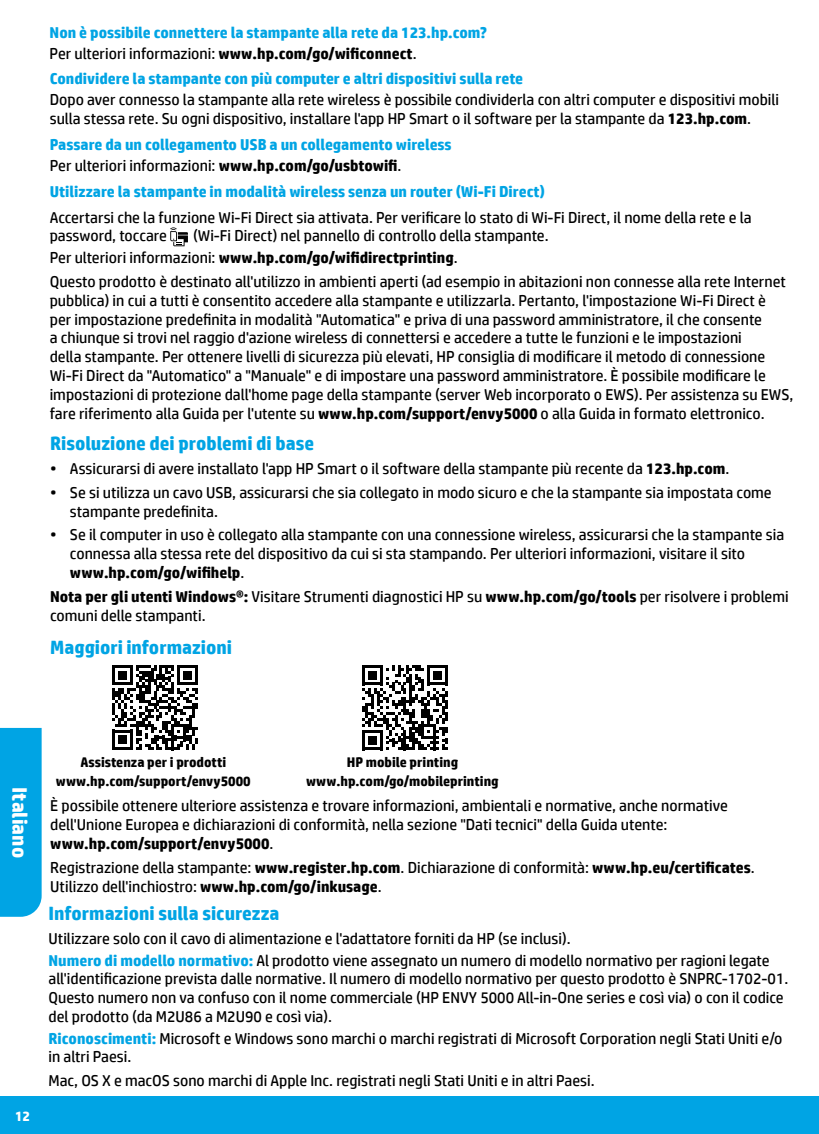
<style>
.page{position:relative;width:819px;height:1134px;background:#fff}
.page>*{position:absolute;margin:0;border:0;box-sizing:border-box;transform-origin:0 0}
.bleed_tab{font:700 21px "HP Simplified";color:#fff}
.section_title{font:700 19.25px "HP Simplified";color:#00a4e4}
.body{font:15.75px/18.9px "HP Simplified";color:#000}
.subsection_title2{font:700 15.75px "HP Simplified";color:#00a4e4}
.subsection_title2-2{font:15.75px/18.9px "HP Simplified";color:#000}
.body-2{font:700 15.75px "HP Simplified";color:#000}
.body-3{font:700 14px "HP Simplified";color:#000}
.t1{font:700 14px "HP Simplified";color:#fff}
.s1{font-weight:700}
.s2{font-weight:400}
.s3{font-weight:700;color:#00a4e4}
</style>
<div class="page">
<div style="left:0;top:1096px;width:819px;height:38px;background:#00a4e4"></div>
<svg style="left:170px;top:227px;width:18px;height:19px"></svg>
<svg style="left:112px;top:665px;width:86px;height:85px"></svg>
<svg style="left:362px;top:665px;width:86px;height:85px"></svg>
<div style="left:0;top:728px;width:42px;height:189px;background:#00a4e4"></div>
<p class="subsection_title2" style="left:50px;top:22px;width:439px">Non è possibile connettere la stampante alla rete da 123.hp.com?</p>
<p class="body" style="left:50px;top:44px;width:369px">Per ulteriori informazioni: <span class="s1">www.hp.com/go/wificonnect</span>.</p>
<p class="subsection_title2" style="left:50px;top:68px;width:475px">Condividere la stampante con più computer e altri dispositivi sulla rete</p>
<p class="body" style="left:50px;top:90px;width:731px">Dopo aver connesso la stampante alla rete wireless è possibile condividerla con altri computer e dispositivi mobili sulla stessa rete. Su ogni dispositivo, installare l'app HP Smart o il software per la stampante da <span class="s1">123.hp.com</span>.</p>
<p class="subsection_title2" style="left:50px;top:135px;width:403px">Passare da un collegamento USB a un collegamento wireless</p>
<p class="body" style="left:50px;top:156px;width:353px">Per ulteriori informazioni: <span class="s1">www.hp.com/go/usbtowifi</span>.</p>
<p class="subsection_title2" style="left:50px;top:181px;width:497px">Utilizzare la stampante in modalità wireless senza un router (Wi-Fi Direct)</p>
<p class="subsection_title2-2" style="left:50px;top:207px;width:704px">Accertarsi che la funzione Wi-Fi Direct sia attivata. Per verificare lo stato di Wi-Fi Direct, il nome della rete e la password, toccare</p>
<p class="subsection_title2-2" style="left:193px;top:226px;width:357px">(Wi-Fi Direct) nel pannello di controllo della stampante.</p>
<p class="body-2" style="left:50px;top:247px;width:410px"><span class="s2">Per ulteriori informazioni:</span> www.hp.com/go/wifidirectprinting<span class="s2">.</span></p>
<p class="body" style="left:50px;top:272px;width:745px">Questo prodotto è destinato all'utilizzo in ambienti aperti (ad esempio in abitazioni non connesse alla rete Internet pubblica) in cui a tutti è consentito accedere alla stampante e utilizzarla. Pertanto, l'impostazione Wi-Fi Direct è<br>per impostazione predefinita in modalità "Automatica" e priva di una password amministratore, il che consente<br>a chiunque si trovi nel raggio d'azione wireless di connettersi e accedere a tutte le funzioni e le impostazioni<br>della stampante. Per ottenere livelli di sicurezza più elevati, HP consiglia di modificare il metodo di connessione Wi-Fi Direct da "Automatico" a "Manuale" e di impostare una password amministratore. È possibile modificare le impostazioni di protezione dall'home page della stampante (server Web incorporato o EWS). Per assistenza su EWS, fare riferimento alla Guida per l'utente su <span class="s1">www.hp.com/support/envy5000</span> o alla Guida in formato elettronico.</p>
<p class="section_title" style="left:50px;top:431px;width:265px">Risoluzione dei problemi di base</p>
<p class="body" style="left:50px;top:459px;width:681px">• Assicurarsi di avere installato l'app HP Smart o il software della stampante più recente da <span class="s1">123.hp.com</span>.</p>
<p class="body" style="left:70px;top:483px;width:703px;text-indent:-20px">• Se si utilizza un cavo USB, assicurarsi che sia collegato in modo sicuro e che la stampante sia impostata come stampante predefinita.</p>
<p class="body" style="left:70px;top:525px;width:716px;text-indent:-20px">• Se il computer in uso è collegato alla stampante con una connessione wireless, assicurarsi che la stampante sia connessa alla stessa rete del dispositivo da cui si sta stampando. Per ulteriori informazioni, visitare il sito <span class="s1">www.hp.com/go/wifihelp</span>.</p>
<p class="body" style="left:50px;top:587px;width:740px"><span class="s1">Nota per gli utenti Windows®:</span> Visitare Strumenti diagnostici HP su <span class="s1">www.hp.com/go/tools</span> per risolvere i problemi comuni delle stampanti.</p>
<p class="section_title" style="left:50px;top:635px;width:183px">Maggiori informazioni</p>
<p class="bleed_tab" style="left:33px;top:787px;width:72px;rotate:90deg">Italiano</p>
<p class="t1" style="left:15px;top:1107px;width:17px">12</p>
<p class="body-3" style="left:80px;top:753px;width:147px">Assistenza per i prodotti</p>
<p class="body-3" style="left:56px;top:772px;width:196px">www.hp.com/support/envy5000</p>
<p class="body-3" style="left:347px;top:753px;width:113px">HP mobile printing</p>
<p class="body-3" style="left:306px;top:772px;width:194px">www.hp.com/go/mobileprinting</p>
<p class="body" style="left:50px;top:796px;width:679px">È possibile ottenere ulteriore assistenza e trovare informazioni, ambientali e normative, anche normative dell'Unione Europea e dichiarazioni di conformità, nella sezione "Dati tecnici" della Guida utente: <span class="s1">www.hp.com/support/envy5000</span>.</p>
<p class="body" style="left:50px;top:858px;width:706px">Registrazione della stampante: <span class="s1">www.register.hp.com</span>. Dichiarazione di conformità: <span class="s1">www.hp.eu/certificates</span>.<br>Utilizzo dell'inchiostro: <span class="s1">www.hp.com/go/inkusage</span>.</p>
<p class="section_title" style="left:49px;top:901px;width:232px">Informazioni sulla sicurezza</p>
<p class="body" style="left:49px;top:929px;width:524px">Utilizzare solo con il cavo di alimentazione e l'adattatore forniti da HP (se inclusi).</p>
<p class="body" style="left:49px;top:950px;width:741px"><span class="s3">Numero di modello normativo:</span> Al prodotto viene assegnato un numero di modello normativo per ragioni legate all'identificazione prevista dalle normative. Il numero di modello normativo per questo prodotto è SNPRC-1702-01.<br>Questo numero non va confuso con il nome commerciale (HP ENVY 5000 All-in-One series e così via) o con il codice del prodotto (da M2U86 a M2U90 e così via).</p>
<p class="body" style="left:49px;top:1028px;width:735px"><span class="s3">Riconoscimenti:</span> Microsoft e Windows sono marchi o marchi registrati di Microsoft Corporation negli Stati Uniti e/o in altri Paesi.</p>
<p class="body" style="left:49px;top:1071px;width:548px">Mac, OS X e macOS sono marchi di Apple Inc. registrati negli Stati Uniti e in altri Paesi.</p>
</div>
